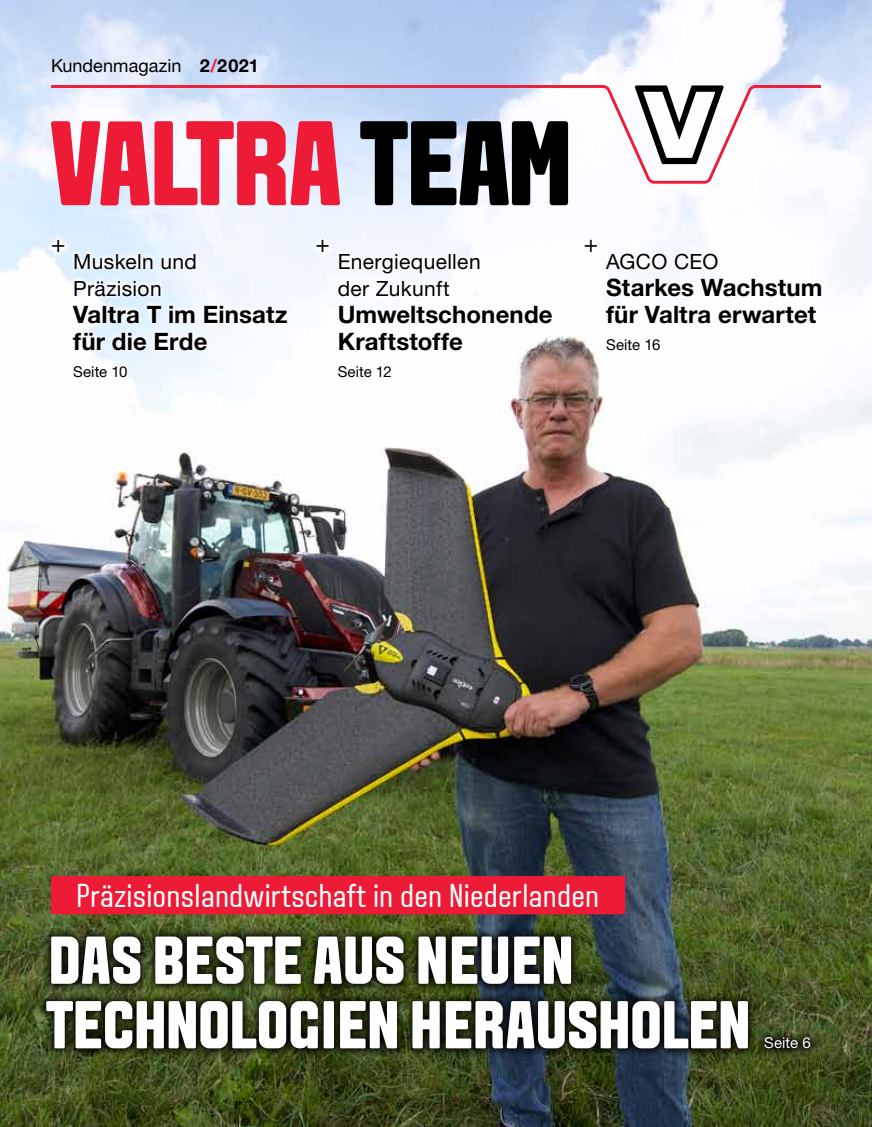
<style>
.page{position:relative;width:872px;height:1127px;background:#fff}
.page>*{position:absolute;margin:0;border:0;box-sizing:border-box;transform-origin:0 0}
.t1{font:800 67.5px/64.5px "VALTRA Aveny T";letter-spacing:.01em;color:#fff}
.t2{font:33px "VALTRA Aveny T";letter-spacing:.005em;color:#fff}
.t3{font:700 24px/27px "Helvetica Neue LT Std";letter-spacing:.005em;color:#000}
.t4{font:24px "Helvetica Neue LT Std";color:#000}
.t5{font:21px/27px "Helvetica Neue LT Std";letter-spacing:.015em;color:#000}
.t6{font:18px "Helvetica Neue LT Std";letter-spacing:.005em;color:#000}
.t7{font:15px "Helvetica Neue LT Std";letter-spacing:.005em;color:#000}
.t8{font:15px "Helvetica Neue LT Std";color:#fff}
.s1{font-weight:700}
.s2{font-weight:700;color:#ed1b35}
</style>
<div class="page">
<img style="left:0;top:0;width:872px;height:1127px">
<div style="left:311px;top:234px;width:23px;height:24px;background:#eef7fe"></div>
<svg style="left:315px;top:238px;width:16px;height:17px"></svg>
<div style="left:334px;top:249px;width:222px;height:131px;background:#fff"></div>
<div style="left:580px;top:234px;width:23px;height:24px;background:#fff"></div>
<div style="left:602px;top:249px;width:223px;height:104px;background:#fff"></div>
<div style="left:47px;top:234px;width:23px;height:24px;background:#deefff"></div>
<svg style="left:49px;top:238px;width:18px;height:17px"></svg>
<svg style="left:69px;top:249px;width:222px;height:131px;fill:#f4f9ff"></svg>
<svg style="left:37px;top:927px;width:782px;height:130px;background:#212916"></svg>
<div style="left:51px;top:876px;width:574px;height:38px;background:#ed1b35;border-radius:2px"></div>
<svg style="left:360px;top:184px;width:208px;height:21px"></svg>
<svg style="left:51px;top:184px;width:289px;height:21px;background:#ea5e73"></svg>
<svg style="left:51px;top:85px;width:770px;height:99px"></svg>
<p class="t6" style="left:51px;top:55px;width:209px">Kundenmagazin <span class="s1">2</span><span class="s2">/</span><span class="s1">2021</span></p>
<p class="t4" style="left:51px;top:229px;width:16px">+</p>
<p class="t5" style="left:73px;top:247px;width:125px">Muskeln und<br>Präzision</p>
<p class="t3" style="left:73px;top:300px;width:216px">Valtra T im Einsatz für die Erde</p>
<p class="t7" style="left:73px;top:362px;width:56px">Seite 10</p>
<p class="t4" style="left:315px;top:229px;width:16px">+</p>
<p class="t5" style="left:338px;top:247px;width:144px">Energiequellen der Zukunft</p>
<p class="t3" style="left:338px;top:300px;width:216px">Umweltschonende<br>Kraftstoffe</p>
<p class="t7" style="left:338px;top:362px;width:56px">Seite 12</p>
<p class="t4" style="left:584px;top:229px;width:16px">+</p>
<p class="t5" style="left:606px;top:247px;width:114px">AGCO CEO</p>
<p class="t3" style="left:606px;top:273px;width:218px">Starkes Wachstum für Valtra erwartet</p>
<p class="t7" style="left:606px;top:335px;width:56px">Seite 16</p>
<h2 class="t2" style="left:76px;top:874px;width:524px">Präzisionslandwirtschaft in den Niederlanden</h2>
<h1 class="t1" style="left:45px;top:927px;width:706px">DAS BESTE AUS NEUEN<br>TECHNOLOGIEN HERAUSHOLEN</h1>
<p class="t8" style="left:764px;top:1034px;width:48px">Seite 6</p>
</div>
